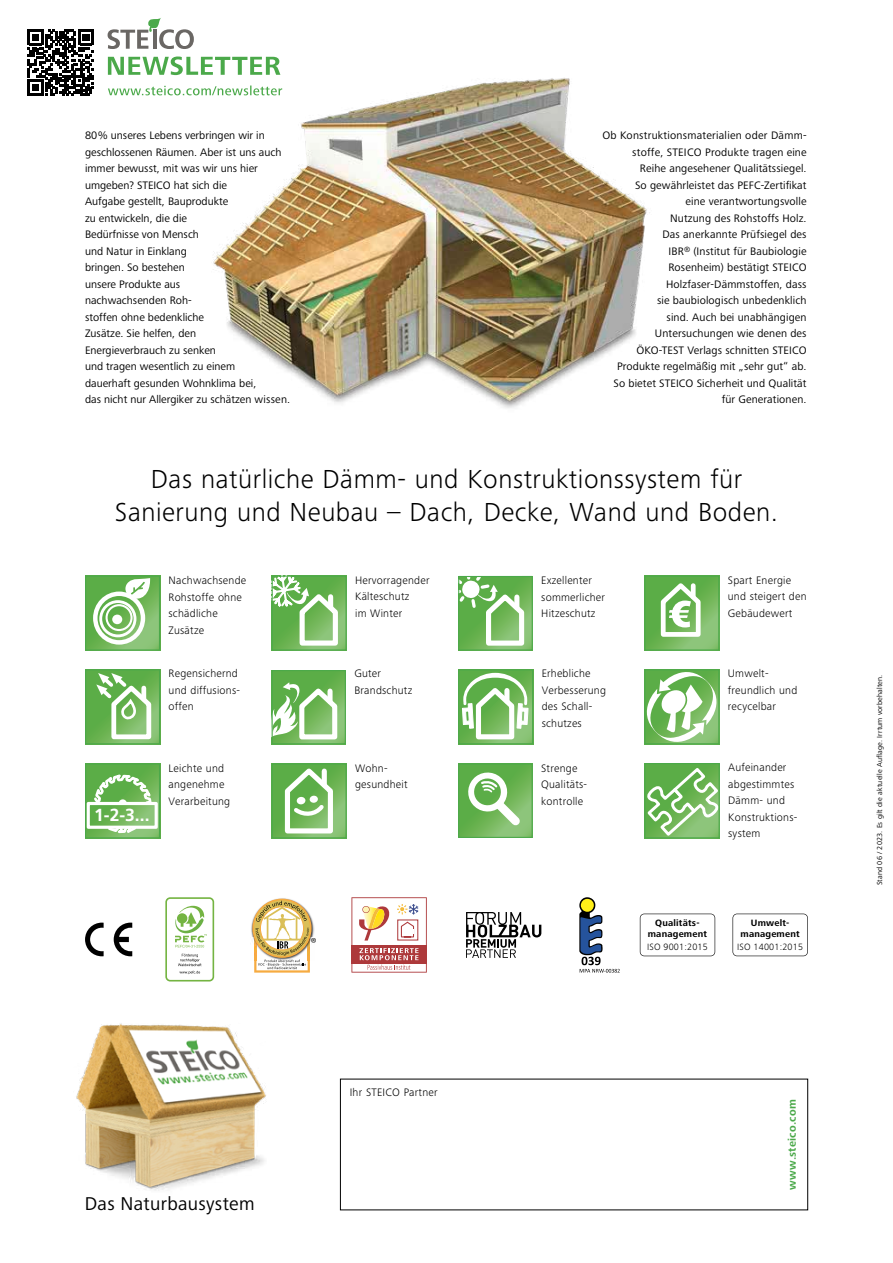
<style>
.page{position:relative;width:893px;height:1263px;background:#fff}
.page>*{position:absolute;margin:0;border:0;box-sizing:border-box;transform-origin:0 0}
.t1{font:300 27px/33px "Frutiger Next LTW1 G";letter-spacing:.02em;color:#000;text-align:center}
.t2{font:19.2px "Frutiger Next LTW1 G";letter-spacing:.015em;color:#000}
.t3{font:700 17.4px "Frutiger";color:#fff}
.t4{font:300 14.7px "Myriad Pro";color:#000}
.t5{font:11.25px/16.5px "Frutiger Next LTW1 G";letter-spacing:.01em;color:#000}
.t6{font:300 11.25px/16.5px "Frutiger Next LTW1 G";letter-spacing:.02em;color:#000}
.t7{font:700 11.25px "Frutiger Next LTW1 G";letter-spacing:.02em;color:#4ba94a}
.t8{font:700 9.45px/11.4px "Frutiger Next LTW1 G";letter-spacing:.02em;color:#000;text-align:center}
.t9{font:300 9.45px "Frutiger Next LTW1 G";letter-spacing:.02em;color:#000}
.t10{font:7.5px "Frutiger Next LTW1 G";letter-spacing:.02em;color:#000}
</style>
<div class="page">
<svg style="left:87px;top:577px;width:71px;height:71px"></svg>
<div style="left:85px;top:575px;width:75px;height:75px;border:1px solid #4ba94a"></div>
<svg style="left:460px;top:578px;width:71px;height:70px"></svg>
<div style="left:458px;top:576px;width:75px;height:74px;border:1px solid #4ba94a"></div>
<svg style="left:274px;top:672px;width:70px;height:70px"></svg>
<div style="left:272px;top:670px;width:74px;height:74px;border:1px solid #4ba94a"></div>
<svg style="left:274px;top:577px;width:71px;height:71px"></svg>
<div style="left:272px;top:575px;width:75px;height:75px;border:1px solid #4ba94a"></div>
<svg style="left:460px;top:671px;width:71px;height:71px"></svg>
<div style="left:458px;top:669px;width:75px;height:75px;border:1px solid #4ba94a"></div>
<svg style="left:87px;top:671px;width:71px;height:71px"></svg>
<div style="left:85px;top:669px;width:75px;height:75px;border:1px solid #4ba94a"></div>
<svg style="left:646px;top:671px;width:71px;height:71px"></svg>
<div style="left:644px;top:669px;width:75px;height:75px;border:1px solid #4ba94a"></div>
<svg style="left:274px;top:765px;width:71px;height:71px"></svg>
<svg style="left:296px;top:797px;width:10px;height:8px"></svg>
<div style="left:309px;top:795px;width:9px;height:8px;background:#fff;border-radius:50%"></div>
<div style="left:272px;top:763px;width:75px;height:75px;border:1px solid #4ba94a"></div>
<svg style="left:87px;top:765px;width:71px;height:71px"></svg>
<div style="left:85px;top:763px;width:75px;height:75px;border:1px solid #4ba94a"></div>
<svg style="left:460px;top:765px;width:71px;height:71px"></svg>
<div style="left:458px;top:763px;width:75px;height:75px;border:1px solid #4ba94a"></div>
<svg style="left:646px;top:765px;width:72px;height:71px"></svg>
<div style="left:644px;top:763px;width:76px;height:75px;border:1px solid #4ba94a"></div>
<svg style="left:646px;top:577px;width:71px;height:71px"></svg>
<div style="left:691px;top:586px;width:5px;height:11px;background:#fff"></div>
<div style="left:644px;top:575px;width:75px;height:75px;border:1px solid #4ba94a"></div>
<img style="left:251px;top:898px;width:63px;height:39px">
<div style="left:252px;top:899px;width:60px;height:59px;border:2px solid #f6ab41;border-radius:50%"></div>
<svg style="left:254px;top:901px;width:56px;height:72px"></svg>
<svg style="left:351px;top:897px;width:76px;height:75px"></svg>
<svg style="left:466px;top:912px;width:75px;height:46px"></svg>
<svg style="left:579px;top:897px;width:41px;height:75px"></svg>
<svg style="left:640px;top:914px;width:75px;height:42px"></svg>
<svg style="left:732px;top:914px;width:76px;height:42px"></svg>
<img style="left:213px;top:78px;width:437px;height:331px">
<svg style="left:114px;top:923px;width:18px;height:33px"></svg>
<svg style="left:85px;top:923px;width:19px;height:33px"></svg>
<div style="left:165px;top:897px;width:49px;height:84px;border:2px solid #74b442;border-radius:4px"></div>
<svg style="left:178px;top:954px;width:23px;height:20px"></svg>
<svg style="left:175px;top:906px;width:32px;height:41px"></svg>
<img style="left:76px;top:1023px;width:190px;height:168px">
<div style="left:19px;top:11px;width:278px;height:97px;background:#fff"></div>
<svg style="left:108px;top:57px;width:172px;height:18px"></svg>
<svg style="left:108px;top:86px;width:174px;height:9px"></svg>
<svg style="left:108px;top:18px;width:86px;height:31px"></svg>
<svg style="left:27px;top:29px;width:67px;height:67px"></svg>
<p class="t5" style="left:85px;top:127px;width:207px">80 % unseres Lebens verbringen wir in geschlossenen Räumen. Aber ist uns auch immer bewusst, mit was wir uns hier umgeben? STEICO hat sich die<br>Aufgabe gestellt, Bauprodukte<br>zu entwickeln, die die<br>Bedürfnisse von Mensch<br>und Natur in Einklang<br>bringen. So bestehen<br>unsere Produkte aus<br>nachwachsenden Roh-<br>stoffen ohne bedenkliche<br>Zusätze. Sie helfen, den<br>Energieverbrauch zu senken<br>und tragen wesentlich zu einem<br>dauerhaft gesunden Wohnklima bei,<br>das nicht nur Allergiker zu schätzen wissen.</p>
<p class="t5" style="left:602px;top:127px;width:206px;text-align:right">Ob Konstruktions materialien oder Dämm&shy;stoffe, STEICO Produkte tragen eine<br>Reihe ange sehener Qualitätssiegel.<br>So gewährleistet das PEFC-Zertifikat<br>eine verantwortungsvolle<br>Nutzung des Rohstoffs Holz.<br>Das anerkannte Prüfsiegel des<br>IBR<sup>®</sup> (Institut für Baubiologie<br>Rosenheim) bestätigt STEICO<br>Holzfaser- Dämmstoffen, dass<br>sie baubiologisch unbedenklich<br>sind. Auch bei unabhängigen<br>Untersuchungen wie denen des<br>ÖKO-TEST Verlags schnitten STEICO<br>Produkte regelmäßig mit „sehr gut“ ab.<br>So bietet STEICO Sicherheit und Qualität für Generationen.</p>
<h1 class="t1" style="left:115px;top:462px;width:665px">Das natürliche Dämm- und Konstruktions system für<br>Sanierung und Neubau – Dach, Decke, Wand und Boden.</h1>
<h3 class="t3" style="left:94px;top:805px;width:57px">1-2-3...</h3>
<p class="t6" style="left:169px;top:572px;width:79px">Nachwachsende<br>Rohstoffe ohne schädliche<br>Zusätze</p>
<p class="t6" style="left:355px;top:572px;width:76px">Hervor ragender<br>Kälteschutz<br>im Winter</p>
<p class="t6" style="left:541px;top:572px;width:65px">Exzellenter sommerlicher<br>Hitzeschutz</p>
<p class="t6" style="left:542px;top:665px;width:66px">Erhebliche<br>Verbesserung des Schall&shy;schutzes</p>
<p class="t6" style="left:728px;top:572px;width:80px">Spart Energie und steigert den<br>Gebäudewert</p>
<p class="t6" style="left:169px;top:665px;width:73px">Regen sichernd und diffusions&shy;offen</p>
<p class="t6" style="left:728px;top:665px;width:71px">Umwelt&shy;freundlich und recycelbar</p>
<p class="t6" style="left:354px;top:665px;width:59px">Guter<br>Brandschutz</p>
<p class="t6" style="left:169px;top:759px;width:63px">Leichte und angenehme<br>Verarbeitung</p>
<p class="t6" style="left:355px;top:759px;width:54px">Wohn&shy;gesundheit</p>
<p class="t6" style="left:541px;top:759px;width:47px">Strenge<br>Quali täts&shy;kontrolle</p>
<p class="t6" style="left:728px;top:759px;width:71px">Aufeinander abgestimmtes<br>Dämm- und<br>Konstruk tions - system</p>
<h3 class="t4" style="left:311px;top:935px;width:7px">®</h3>
<p class="t8" style="left:648px;top:917px;width:61px">Qualitäts&shy;management</p>
<p class="t9" style="left:647px;top:941px;width:62px">ISO 9001:2015</p>
<p class="t8" style="left:740px;top:917px;width:61px">Umwelt&shy;management</p>
<p class="t9" style="left:737px;top:941px;width:67px">ISO 14001:2015</p>
<p class="t6" style="left:350px;top:1084px;width:89px">Ihr STEICO Partner</p>
<p class="t7" style="left:786px;top:1190px;width:92px;rotate:-90deg">www.steico.com</p>
<h2 class="t2" style="left:85px;top:1192px;width:171px">Das Naturbausystem</h2>
<p class="t10" style="left:875px;top:885px;width:212px;rotate:-90deg">Stand 06 / 2023. Es gilt die aktuelle Auflage. Irrtum vorbehalten.</p>
</div>
